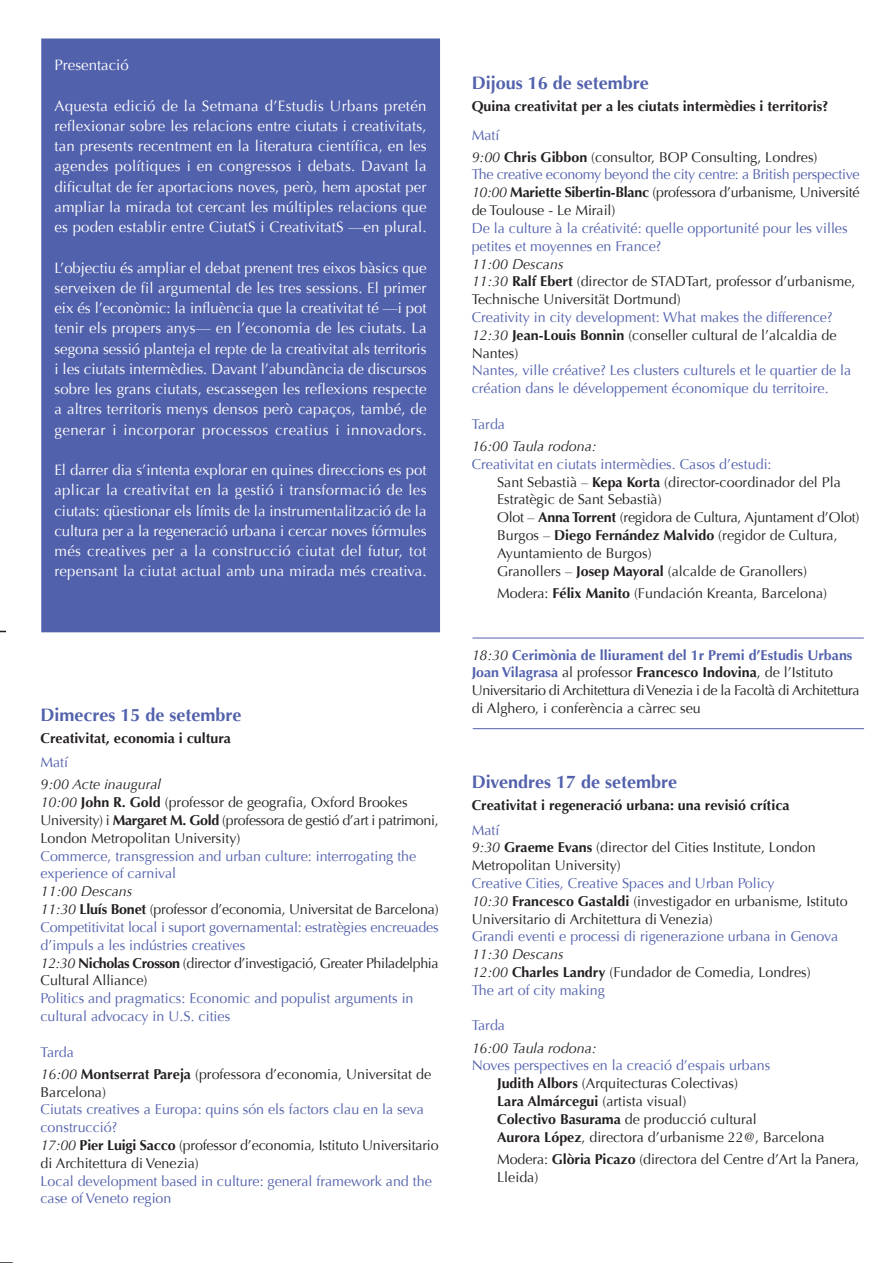
<style>
.page{position:relative;width:893px;height:1263px;background:#fff}
.page>*{position:absolute;margin:0;border:0;box-sizing:border-box;transform-origin:0 0}
.t1{font:700 18px "Optima";color:#5261ac}
.t2{font:15px/20.2px "Optima";letter-spacing:.01em;color:#fff;text-align:justify}
.t3{font:14.25px/17.9px "Optima";color:#231f20}
.t4{font:14.25px/17.9px "Optima";color:#5261ac}
.t5{font:14.25px/17.9px "Optima";letter-spacing:-.025em;color:#231f20}
.t6{font:700 14.25px "Optima";color:#231f20}
.t7{font:italic 14.25px "Optima";color:#231f20}
.s1{font-style:italic}
.s2{font-weight:700}
.s3{color:#5261ac}
.s4{font-style:italic;color:#231f20}
.s5{font-weight:700;color:#231f20}
.s6{color:#231f20}
.s7{font-weight:700;color:#5261ac}
</style>
<div class="page">
<div style="left:41px;top:38px;width:399px;height:594px;background:#5261ac;border:2px solid #5261ac"></div>
<hr style="left:472px;top:638px;width:392px;height:1px;background:#5261ac">
<hr style="left:473px;top:728px;width:391px;height:1px;background:#5261ac">
<svg style="left:0;top:1262px;width:13px;height:1px"></svg>
<p class="t2" style="left:55px;top:55px;width:76px">Presentació</p>
<p class="t2" style="left:55px;top:95px;width:374px">Aquesta edició de la Setmana d’Estudis Urbans pretén reflexionar sobre les relacions entre ciutats i creativitats, tan presents recentment en la literatura científica, en les agendes polítiques i en congressos i debats. Davant la dificultat de fer aportacions noves, però, hem apostat per ampliar la mirada tot cercant les múltiples relacions que es poden establir entre CiutatS i CreativitatS —en plural.</p>
<p class="t2" style="left:55px;top:257px;width:374px">L’objectiu és ampliar el debat prenent tres eixos bàsics que serveixen de fil argumental de les tres sessions. El primer eix és l’econòmic: la influència que la creativitat té —i pot tenir els propers anys— en l’economia de les ciutats. La segona sessió planteja el repte de la creativitat als territoris i les ciutats intermèdies. Davant l’abundància de discursos sobre les grans ciutats, escassegen les reflexions respecte a altres territoris menys densos però capaços, també, de generar i incorporar processos creatius i innovadors.</p>
<p class="t2" style="left:55px;top:460px;width:374px">El darrer dia s’intenta explorar en quines direccions es pot aplicar la creativitat en la gestió i transformació de les ciutats: qüestionar els límits de la instrumentalització de la cultura per a la regeneració urbana i cercar noves fórmules més creatives per a la construcció ciutat del futur, tot repensant la ciutat actual amb una mirada més creativa.</p>
<p class="t1" style="left:41px;top:704px;width:203px">Dimecres 15 de setembre</p>
<p class="t6" style="left:41px;top:730px;width:192px">Creativitat, economia i cultura</p>
<p class="t4" style="left:41px;top:754px;width:29px">Matí</p>
<p class="t3" style="left:41px;top:776px;width:400px"><span class="s1">9:00 Acte inaugural<br>10:00</span> <span class="s2">John R. Gold</span> (professor de geografia, Oxford Brookes University) i <span class="s2">Margaret M. Gold</span> (professora de gestió d’art i patrimoni, London Metropolitan University)</p>
<p class="t4" style="left:41px;top:847px;width:377px">Commerce, transgression and urban culture: interrogating the experience of carnival</p>
<p class="t3" style="left:41px;top:883px;width:400px"><span class="s1">11:00 Descans<br>11:30</span> <span class="s2">Lluís Bonet</span> (professor d’economia, Universitat de Barcelona)<br><span class="s3">Competitivitat local i suport governamental: estratègies encreuades d’impuls a les indústries creatives<br></span><span class="s1">12:30</span> <span class="s2">Nicholas Crosson</span> (director d’investigació, Greater Philadelphia Cultural Alliance)</p>
<p class="t4" style="left:41px;top:990px;width:375px">Politics and pragmatics: Economic and populist arguments in cultural advocacy in U.S. cities</p>
<p class="t3" style="left:41px;top:1041px;width:392px;line-height:22px"><span class="s3">Tarda<br></span><span class="s1">16:00</span> <span class="s2">Montserrat Pareja</span> (professora d’economia, Universitat de</p>
<p class="t3" style="left:41px;top:1083px;width:67px">Barcelona)</p>
<p class="t4" style="left:41px;top:1101px;width:400px">Ciutats creatives a Europa: quins són els factors clau en la seva construcció?<br><span class="s4">17:00</span> <span class="s5">Pier Luigi Sacco</span> <span class="s6">(professor d’economia, Istituto Universitario di Architettura di Venezia)</span></p>
<p class="t4" style="left:41px;top:1172px;width:393px">Local development based in culture: general framework and the case of Veneto region</p>
<p class="t1" style="left:472px;top:73px;width:179px">Dijous 16 de setembre</p>
<p class="t6" style="left:472px;top:98px;width:358px">Quina creativitat per a les ciutats intermèdies i territoris?</p>
<p class="t3" style="left:472px;top:124px;width:347px;line-height:22px"><span class="s3">Matí<br></span><span class="s1">9:00</span> <span class="s2">Chris Gibbon</span> (consultor, BOP Consulting, Londres)</p>
<p class="t4" style="left:472px;top:166px;width:389px;text-align:justify">The creative economy beyond the city centre: a British perspective <span class="s4">10:00</span> <span class="s5">Mariette Sibertin-Blanc</span> <span class="s6">(professora d’urbanisme, Université de Toulouse - Le Mirail)</span></p>
<p class="t4" style="left:472px;top:219px;width:377px">De la culture à la créativité: quelle opportunité pour les villes petites et moyennes en France?</p>
<p class="t3" style="left:472px;top:255px;width:385px"><span class="s1">11:00 Descans<br>11:30</span> <span class="s2">Ralf Ebert</span> (director de STADTart, professor d’urbanisme,<br>Technische Universität Dortmund)</p>
<p class="t4" style="left:472px;top:308px;width:366px">Creativity in city development: What makes the difference?<br><span class="s4">12:30</span> <span class="s5">Jean-Louis Bonnin</span> <span class="s6">(conseller cultural de l’alcaldia de<br>Nantes)</span></p>
<p class="t4" style="left:472px;top:362px;width:381px">Nantes, ville créative? Les clusters culturels et le quartier de la création dans le développement économique du territoire.</p>
<p class="t4" style="left:472px;top:415px;width:35px">Tarda</p>
<p class="t7" style="left:472px;top:438px;width:127px">16:00 Taula rodona:</p>
<p class="t3" style="left:497px;top:455px;width:364px;text-indent:-26px"><span class="s3">Creativitat en ciutats intermèdies. Casos d’estudi:<br></span>Sant Sebastià – <span class="s2">Kepa Korta</span> (director-coordinador del Pla Estratègic de Sant Sebastià)<br>Olot – <span class="s2">Anna Torrent</span> (regidora de Cultura, Ajuntament d’Olot)<br>Burgos – <span class="s2">Diego Fernández Malvido</span> (regidor de Cultura, Ayuntamiento de Burgos)<br>Granollers – <span class="s2">Josep Mayoral</span> (alcalde de Granollers)</p>
<p class="t3" style="left:497px;top:584px;width:331px">Modera: <span class="s2">Félix Manito</span> (Fundación Kreanta, Barcelona)</p>
<p class="t5" style="left:472px;top:646px;width:389px"><span class="s1">18:30</span> <span class="s7">Cerimònia de lliurament del 1r Premi d’Estudis Urbans Joan Vilagrasa</span> al professor <span class="s2">Francesco Indovina</span>, de l’Istituto Universitario di Architettura di Venezia i de la Facoltà di Architettura di Alghero, i conferència a càrrec seu</p>
<p class="t1" style="left:472px;top:772px;width:207px">Divendres 17 de setembre</p>
<p class="t6" style="left:472px;top:797px;width:319px">Creativitat i regeneració urbana: una revisió crítica</p>
<p class="t3" style="left:472px;top:821px;width:346px"><span class="s3">Matí<br></span><span class="s1">9:30</span> <span class="s2">Graeme Evans</span> (director del Cities Institute, London<br>Metropolitan University)</p>
<p class="t3" style="left:472px;top:874px;width:377px"><span class="s3">Creative Cities, Creative Spaces and Urban Policy<br></span><span class="s1">10:30</span> <span class="s2">Francesco Gastaldi</span> (investigador en urbanisme, Istituto<br>Universitario di Architettura di Venezia)</p>
<p class="t4" style="left:472px;top:928px;width:368px">Grandi eventi e processi di rigenerazione urbana in Genova</p>
<p class="t3" style="left:472px;top:946px;width:340px"><span class="s1">11:30 Descans<br>12:00</span> <span class="s2">Charles Landry</span> (Fundador de Comedia, Londres)<br><span class="s3">The art of city making</span></p>
<p class="t4" style="left:472px;top:1017px;width:35px">Tarda</p>
<p class="t7" style="left:472px;top:1039px;width:127px">16:00 Taula rodona:</p>
<p class="t3" style="left:497px;top:1057px;width:329px;text-indent:-26px"><span class="s3">Noves perspectives en la creació d’espais urbans<br></span><span class="s2">Judith Albors</span> (Arquitecturas Colectivas)<br><span class="s2">Lara Almárcegui</span> (artista visual)<br><span class="s2">Colectivo Basurama</span> de producció cultural<br><span class="s2">Aurora López</span>, directora d’urbanisme 22@, Barcelona</p>
<p class="t3" style="left:497px;top:1150px;width:364px">Modera: <span class="s2">Glòria Picazo</span> (directora del Centre d’Art la Panera,<br>Lleida)</p>
</div>
